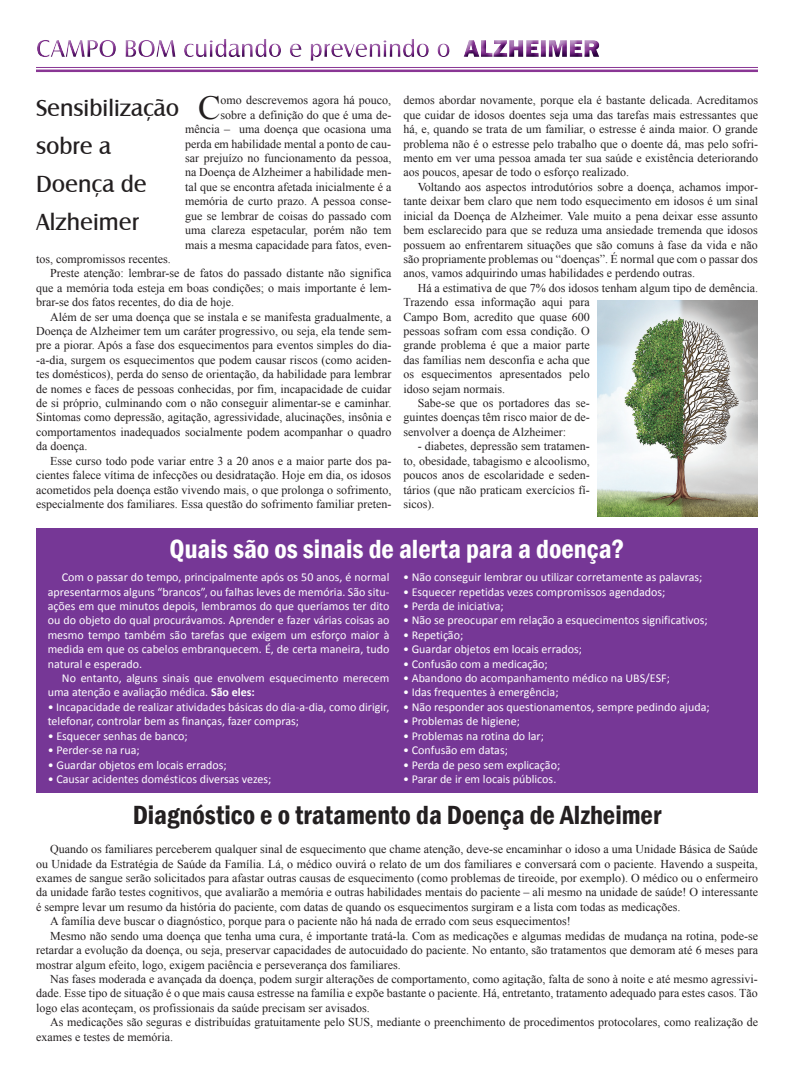
<style>
.page{position:relative;width:794px;height:1078px;background:#fff}
.page>*{position:absolute;margin:0;border:0;box-sizing:border-box;transform-origin:0 0}
.t1{font:33.7px "Times New Roman";color:#231f20}
.t2{font:600 condensed 27px "Franklin Gothic";color:#231f20}
.t3{font:600 condensed 27px "Franklin Gothic";color:#fff}
.t4{font:24px/38px "Castle T";color:#231f20}
.t5{font:12px/14.4px "Times New Roman";color:#231f20;text-align:justify}
.t6{font:12px/14.4px "Calibri";color:#fff}
.s1{font-weight:700}
</style>
<div class="page">
<img style="left:37px;top:40px;width:138px;height:17px">
<img style="left:184px;top:39px;width:266px;height:22px">
<img style="left:463px;top:40px;width:136px;height:17px">
<hr style="left:36px;top:67px;width:722px;height:1px;background:#893694">
<hr style="left:36px;top:70px;width:722px;height:2px;background:#893694">
<img style="left:597px;top:301px;width:161px;height:215px">
<div style="left:36px;top:528px;width:722px;height:264px;background:#763796"></div>
<h1 class="t1" style="left:198px;top:85px;width:24px">C</h1>
<p class="t5" style="left:185px;top:93px;width:208px;text-align:right">omo descrevemos agora há pouco,<br>sobre a definição do que é uma de&shy;mência – uma doença que ocasiona uma perda em habilidade mental a ponto de cau&shy;sar prejuízo no funcionamento da pessoa, na Doença de Alzheimer a habilidade men&shy;tal que se encontra afetada inicialmente é a memória de curto prazo. A pessoa conse&shy;gue se lembrar de coisas do passado com uma clareza espetacular, porém não tem mais a mesma capacidade para fatos, even-</p>
<h3 class="t4" style="left:36px;top:89px;width:145px">Sensibilização sobre a<br>Doença de<br>Alzheimer</h3>
<p class="t5" style="left:36px;top:251px;width:136px">tos, compromissos recentes.</p>
<p class="t5" style="left:50px;top:266px;width:343px">Preste atenção: lembrar-se de fatos do passado distante não significa</p>
<p class="t5" style="left:36px;top:280px;width:357px">que a memória toda esteja em boas condições; o mais importante é lem-</p>
<p class="t5" style="left:36px;top:295px;width:200px">brar-se dos fatos recentes, do dia de hoje.</p>
<p class="t5" style="left:50px;top:309px;width:343px">Além de ser uma doença que se instala e se manifesta gradualmente, a</p>
<p class="t5" style="left:36px;top:323px;width:357px">Doença de Alzheimer tem um caráter progressivo, ou seja, ela tende sem-</p>
<p class="t5" style="left:36px;top:338px;width:357px">pre a piorar. Após a fase dos esquecimentos para eventos simples do dia-</p>
<p class="t5" style="left:36px;top:352px;width:357px">-a-dia, surgem os esquecimentos que podem causar riscos (como aciden-</p>
<p class="t5" style="left:36px;top:367px;width:357px">tes domésticos), perda do senso de orientação, da habilidade para lembrar</p>
<p class="t5" style="left:36px;top:381px;width:357px">de nomes e faces de pessoas conhecidas, por fim, incapacidade de cuidar</p>
<p class="t5" style="left:36px;top:395px;width:357px">de si próprio, culminando com o não conseguir alimentar-se e caminhar.</p>
<p class="t5" style="left:36px;top:410px;width:357px">Sintomas como depressão, agitação, agressividade, alucinações, insônia e</p>
<p class="t5" style="left:36px;top:424px;width:357px">comportamentos inadequados socialmente podem acompanhar o quadro</p>
<p class="t5" style="left:36px;top:439px;width:53px">da doença.</p>
<p class="t5" style="left:50px;top:453px;width:343px">Esse curso todo pode variar entre 3 a 20 anos e a maior parte dos pa-</p>
<p class="t5" style="left:36px;top:467px;width:357px">cientes falece vítima de infecções ou desidratação. Hoje em dia, os idosos</p>
<p class="t5" style="left:36px;top:482px;width:357px">acometidos pela doença estão vivendo mais, o que prolonga o sofrimento,</p>
<p class="t5" style="left:36px;top:496px;width:357px">especialmente dos familiares. Essa questão do sofrimento familiar preten-</p>
<p class="t5" style="left:403px;top:93px;width:356px">demos abordar novamente, porque ela é bastante delicada. Acreditamos que cuidar de idosos doentes seja uma das tarefas mais estressantes que há, e, quando se trata de um familiar, o estresse é ainda maior. O grande problema não é o estresse pelo trabalho que o doente dá, mas pelo sofri&shy;mento em ver uma pessoa amada ter sua saúde e existência deteriorando aos poucos, apesar de todo o esforço realizado.</p>
<p class="t5" style="left:403px;top:179px;width:356px;text-indent:14px">Voltando aos aspectos introdutórios sobre a doença, achamos impor&shy;tante deixar bem claro que nem todo esquecimento em idosos é um sinal inicial da Doença de Alzheimer. Vale muito a pena deixar esse assunto bem esclarecido para que se reduza uma ansiedade tremenda que idosos possuem ao enfrentarem situações que são comuns à fase da vida e não são propriamente problemas ou “doenças”. É normal que com o passar dos anos, vamos adquirindo umas habilidades e perdendo outras.</p>
<p class="t5" style="left:418px;top:280px;width:342px">Há a estimativa de que 7% dos idosos tenham algum tipo de demência.</p>
<p class="t5" style="left:403px;top:295px;width:188px">Trazendo essa informação aqui para</p>
<p class="t5" style="left:403px;top:309px;width:188px">Campo Bom, acredito que quase 600</p>
<p class="t5" style="left:403px;top:323px;width:188px">pessoas sofram com essa condição. O</p>
<p class="t5" style="left:403px;top:338px;width:188px">grande problema é que a maior parte</p>
<p class="t5" style="left:403px;top:352px;width:188px">das famílias nem desconfia e acha que</p>
<p class="t5" style="left:403px;top:367px;width:188px">os esquecimentos apresentados pelo</p>
<p class="t5" style="left:403px;top:381px;width:103px">idoso sejam normais.</p>
<p class="t5" style="left:418px;top:395px;width:174px">Sabe-se que os portadores das se-</p>
<p class="t5" style="left:403px;top:410px;width:188px">guintes doenças têm risco maior de de-</p>
<p class="t5" style="left:403px;top:424px;width:164px">senvolver a doença de Alzheimer:</p>
<p class="t5" style="left:403px;top:439px;width:188px;text-indent:14px">- diabetes, depressão sem tratamen&shy;to, obesidade, tabagismo e alcoolismo, poucos anos de escolaridade e seden&shy;tários (que não praticam exercícios fí&shy;sicos).</p>
<h2 class="t3" style="left:169px;top:530px;width:456px">Quais são os sinais de alerta para a doença?</h2>
<p class="t6" style="left:48px;top:570px;width:343px;text-align:justify;text-indent:14px">Com o passar do tempo, principalmente após os 50 anos, é normal apresentarmos alguns “brancos”, ou falhas leves de memória. São situ&shy;ações em que minutos depois, lembramos do que queríamos ter dito ou do objeto do qual procurávamos. Aprender e fazer várias coisas ao mesmo tempo também são tarefas que exigem um esforço maior à medida em que os cabelos embranquecem. É, de certa maneira, tudo natural e esperado.</p>
<p class="t6" style="left:48px;top:670px;width:343px;text-indent:14px">No entanto, alguns sinais que envolvem esquecimento merecem uma atenção e avaliação médica. <span class="s1">São eles:</span></p>
<p class="t6" style="left:48px;top:699px;width:343px">• Incapacidade de realizar atividades básicas do dia-a-dia, como dirigir, telefonar, controlar bem as finanças, fazer compras;</p>
<p class="t6" style="left:48px;top:728px;width:142px">• Esquecer senhas de banco;</p>
<p class="t6" style="left:48px;top:742px;width:94px">• Perder-se na rua;</p>
<p class="t6" style="left:48px;top:757px;width:180px">• Guardar objetos em locais errados;</p>
<p class="t6" style="left:48px;top:771px;width:225px">• Causar acidentes domésticos diversas vezes;</p>
<p class="t6" style="left:403px;top:570px;width:301px">• Não conseguir lembrar ou utilizar corretamente as palavras;</p>
<p class="t6" style="left:403px;top:584px;width:264px">• Esquecer repetidas vezes compromissos agendados;</p>
<p class="t6" style="left:403px;top:598px;width:102px">• Perda de iniciativa;</p>
<p class="t6" style="left:403px;top:613px;width:306px">• Não se preocupar em relação a esquecimentos significativos;</p>
<p class="t6" style="left:403px;top:627px;width:62px">• Repetição;</p>
<p class="t6" style="left:403px;top:642px;width:180px">• Guardar objetos em locais errados;</p>
<p class="t6" style="left:403px;top:656px;width:146px">• Confusão com a medicação;</p>
<p class="t6" style="left:403px;top:670px;width:268px">• Abandono do acompanhamento médico na UBS/ESF;</p>
<p class="t6" style="left:403px;top:685px;width:157px">• Idas frequentes à emergência;</p>
<p class="t6" style="left:403px;top:699px;width:308px">• Não responder aos questionamentos, sempre pedindo ajuda;</p>
<p class="t6" style="left:403px;top:714px;width:118px">• Problemas de higiene;</p>
<p class="t6" style="left:403px;top:728px;width:142px">• Problemas na rotina do lar;</p>
<p class="t6" style="left:403px;top:742px;width:106px">• Confusão em datas;</p>
<p class="t6" style="left:403px;top:757px;width:159px">• Perda de peso sem explicação;</p>
<p class="t6" style="left:403px;top:771px;width:155px">• Parar de ir em locais públicos.</p>
<h2 class="t2" style="left:133px;top:796px;width:530px">Diagnóstico e o tratamento da Doença de Alzheimer</h2>
<p class="t5" style="left:50px;top:841px;width:709px">Quando os familiares perceberem qualquer sinal de esquecimento que chame atenção, deve-se encaminhar o idoso a uma Unidade Básica de Saúde</p>
<p class="t5" style="left:36px;top:856px;width:723px">ou Unidade da Estratégia de Saúde da Família. Lá, o médico ouvirá o relato de um dos familiares e conversará com o paciente. Havendo a suspeita,</p>
<p class="t5" style="left:36px;top:870px;width:723px">exames de sangue serão solicitados para afastar outras causas de esquecimento (como problemas de tireoide, por exemplo). O médico ou o enfermeiro</p>
<p class="t5" style="left:36px;top:884px;width:723px">da unidade farão testes cognitivos, que avaliarão a memória e outras habilidades mentais do paciente – ali mesmo na unidade de saúde! O interessante</p>
<p class="t5" style="left:36px;top:899px;width:646px">é sempre levar um resumo da história do paciente, com datas de quando os esquecimentos surgiram e a lista com todas as medicações.</p>
<p class="t5" style="left:50px;top:913px;width:522px">A família deve buscar o diagnóstico, porque para o paciente não há nada de errado com seus esquecimentos!</p>
<p class="t5" style="left:50px;top:928px;width:709px">Mesmo não sendo uma doença que tenha uma cura, é importante tratá-la. Com as medicações e algumas medidas de mudança na rotina, pode-se</p>
<p class="t5" style="left:36px;top:942px;width:723px">retardar a evolução da doença, ou seja, preservar capacidades de autocuidado do paciente. No entanto, são tratamentos que demoram até 6 meses para</p>
<p class="t5" style="left:36px;top:956px;width:366px">mostrar algum efeito, logo, exigem paciência e perseverança dos familiares.</p>
<p class="t5" style="left:50px;top:971px;width:709px">Nas fases moderada e avançada da doença, podem surgir alterações de comportamento, como agitação, falta de sono à noite e até mesmo agressivi-</p>
<p class="t5" style="left:36px;top:985px;width:723px">dade. Esse tipo de situação é o que mais causa estresse na família e expõe bastante o paciente. Há, entretanto, tratamento adequado para estes casos. Tão</p>
<p class="t5" style="left:36px;top:1000px;width:335px">logo elas aconteçam, os profissionais da saúde precisam ser avisados.</p>
<p class="t5" style="left:50px;top:1014px;width:709px">As medicações são seguras e distribuídas gratuitamente pelo SUS, mediante o preenchimento de procedimentos protocolares, como realização de</p>
<p class="t5" style="left:36px;top:1028px;width:138px">exames e testes de memória.</p>
</div>
